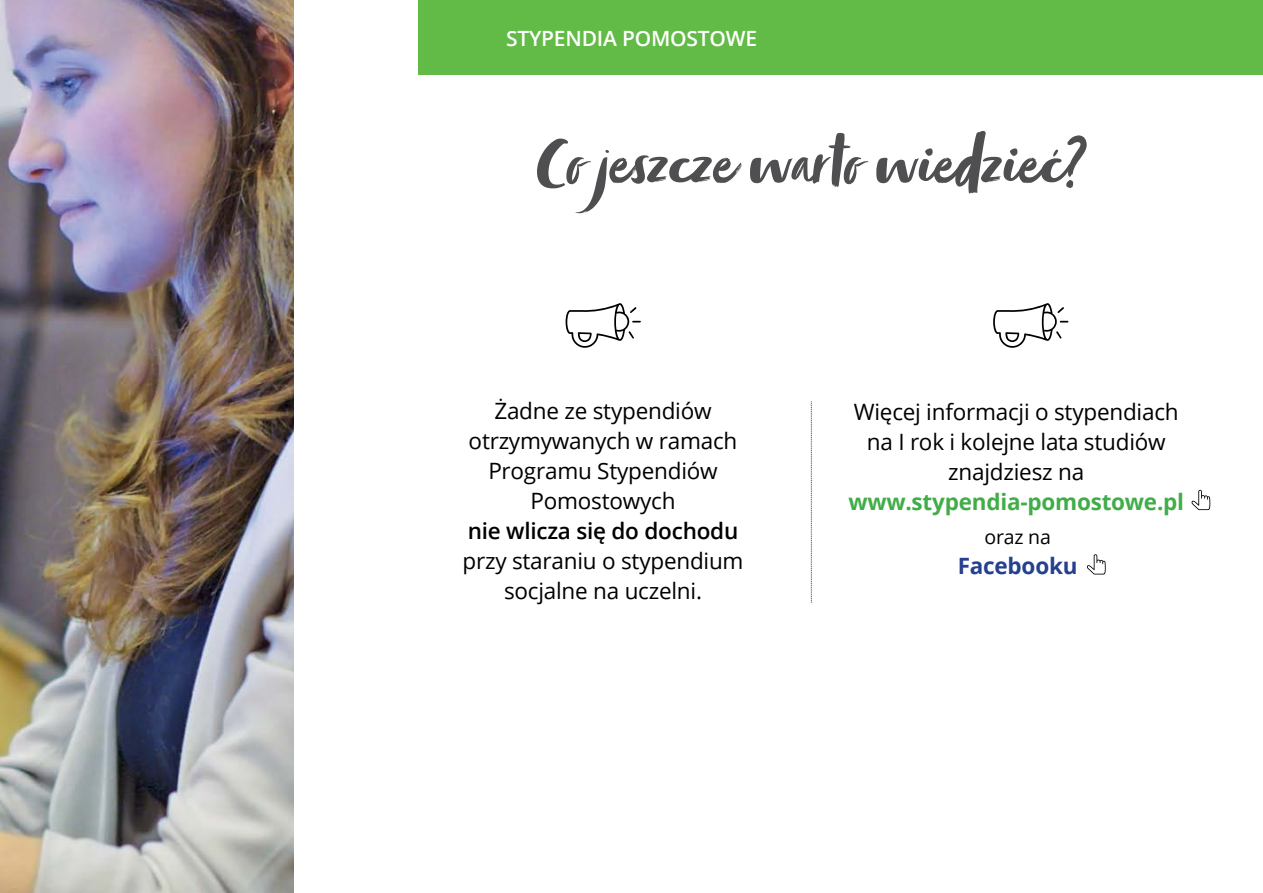
<style>
.page{position:relative;width:1263px;height:893px;background:#fff}
.page>*{position:absolute;margin:0;border:0;box-sizing:border-box;transform-origin:0 0}
.t1{font:75px "Zooja Pro";color:#4f4f51}
.t2{font:22.5px/30px "Open Sans";letter-spacing:-.01em;color:#000;text-align:center}
.t3{font:700 22.5px "Open Sans";letter-spacing:-.01em;color:#41ad49}
.t4{font:600 22.5px "Open Sans";letter-spacing:-.01em;color:#000}
.t5{font:700 22.5px "Open Sans";letter-spacing:-.01em;color:#25408f}
.t6{font:600 21px "Open Sans";letter-spacing:-.01em;color:#fff}
.t7{font:19.5px "Open Sans";letter-spacing:-.01em;color:#000}
</style>
<div class="page">
<div style="left:419px;top:0;width:844px;height:74px;background:#62bb46"></div>
<svg style="left:811px;top:401px;width:1px;height:202px"></svg>
<svg style="left:1191px;top:490px;width:19px;height:20px"></svg>
<svg style="left:993px;top:303px;width:75px;height:45px"></svg>
<svg style="left:813px;top:154px;width:18px;height:30px"></svg>
<img style="left:0;top:0;width:293px;height:893px">
<svg style="left:1087px;top:554px;width:19px;height:21px"></svg>
<svg style="left:566px;top:303px;width:75px;height:45px"></svg>
<p class="t6" style="left:506px;top:24px;width:253px">STYPENDIA POMOSTOWE</p>
<h1 class="t1" style="left:536px;top:118px;width:552px">Co jeszcze wa to wiedzieć?</h1>
<p class="t2" style="left:469px;top:396px;width:270px">Żadne ze stypendiów otrzymywanych w ramach<br>Programu Stypendiów<br>Pomostowych</p>
<p class="t4" style="left:468px;top:516px;width:272px">nie wlicza się do dochodu</p>
<p class="t2" style="left:462px;top:546px;width:283px">przy staraniu o stypendium socjalne na uczelni.</p>
<p class="t2" style="left:854px;top:397px;width:326px">Więcej informacji o stypendiach na I rok i kolejne lata studiów znajdziesz na</p>
<p class="t3" style="left:848px;top:486px;width:337px">www.stypendia-pomostowe.pl</p>
<p class="t7" style="left:984px;top:523px;width:68px">oraz na</p>
<p class="t5" style="left:958px;top:550px;width:121px">Facebooku</p>
</div>
